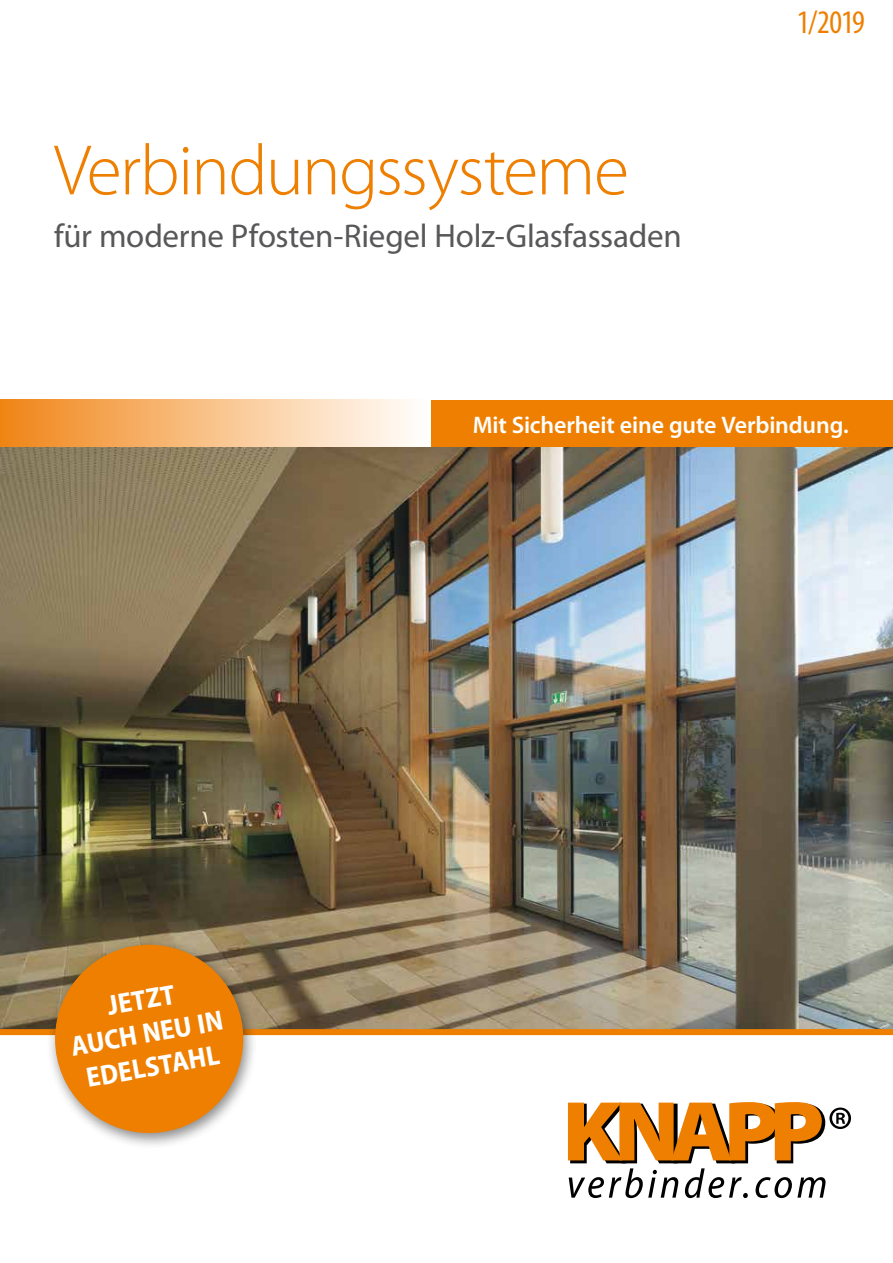
<style>
.page{position:relative;width:893px;height:1263px;background:#fff}
.page>*{position:absolute;margin:0;border:0;box-sizing:border-box;transform-origin:0 0}
.t1{font:300 72px "Myriad Pro";letter-spacing:-.025em;color:#ee7f00}
.t2{font:33px "Myriad Pro";letter-spacing:-.01em;color:#58585a}
.t3{font:condensed 33px "Myriad Pro";color:#ee7f00}
.t4{font:700 semi-condensed 28.2px/33.8px "Myriad Pro";color:#fff;text-align:center}
.t5{font:600 24px "Myriad Pro";letter-spacing:-.01em;color:#fff}
</style>
<div class="page">
<img style="left:0;top:447px;width:893px;height:582px">
<div style="left:430px;top:400px;width:463px;height:46px;background:#ee7f00"></div>
<div style="left:0;top:400px;width:430px;height:46px;background:linear-gradient(to right,#f18617,#fff)"></div>
<svg style="left:568px;top:1102px;width:283px;height:96px"></svg>
<div style="left:0;top:1029px;width:893px;height:6px;background:#ee7f00"></div>
<div style="left:46px;top:938px;width:211px;height:211px;background:#000;opacity:.45"></div>
<div style="left:55px;top:945px;width:188px;height:188px;background:#ee7f00;border-radius:50%"></div>
<h1 class="t1" style="left:54px;top:131px;width:576px">Verbindungssysteme</h1>
<p class="t2" style="left:54px;top:218px;width:629px">für moderne Pfosten-Riegel Holz-Glasfassaden</p>
<p class="t3" style="left:797px;top:5px;width:70px">1/2019</p>
<p class="t4" style="left:62px;top:997px;width:155px;rotate:-10deg">JETZT<br>AUCH NEU IN<br>EDELSTAHL</p>
<p class="t5" style="left:473px;top:411px;width:378px">Mit Sicherheit eine gute Verbindung.</p>
</div>
